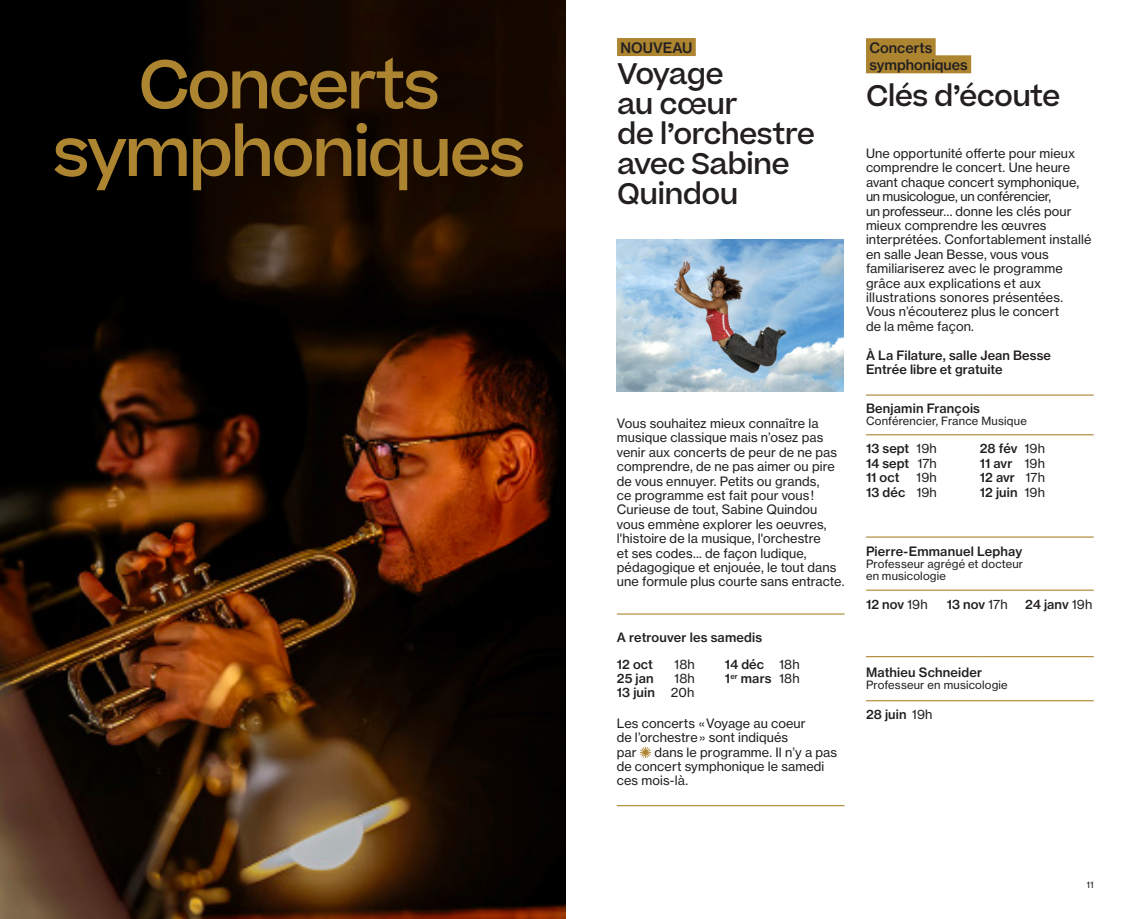
<style>
.page{position:relative;width:1132px;height:919px;background:#fff}
.page>*{position:absolute;margin:0;border:0;box-sizing:border-box;transform-origin:0 0}
.t1{font:500 66px "Beatrice";letter-spacing:-.045em;color:#ad8531}
.t2{font:500 28.5px/30px "Beatrice";letter-spacing:-.025em;color:#231f20}
.t3{font:14.25px "N Haas Grotesk TX Pro 65 Md";color:#231f20}
.t4{font:12.75px/14.4px "N Haas Grotesk TX Pro 55 Rg";letter-spacing:.005em;color:#231f20}
.t5{font:12.75px "N Haas Grotesk TX Pro 65 Md";letter-spacing:.01em;color:#231f20}
.t6{font:11.25px/12px "N Haas Grotesk TX Pro 55 Rg";letter-spacing:.015em;color:#231f20}
.t7{font:9px "N Haas Grotesk TX Pro 55 Rg";color:#231f20}
.s1{font-family:"N Haas Grotesk TX Pro 55 Rg"}
</style>
<div class="page">
<img style="left:0;top:0;width:566px;height:918px">
<hr style="left:865px;top:394px;width:114px;height:1px;background:#ad8531">
<hr style="left:979px;top:394px;width:114px;height:1px;background:#ad8531">
<hr style="left:865px;top:434px;width:114px;height:1px;background:#ad8531">
<hr style="left:979px;top:434px;width:114px;height:1px;background:#ad8531">
<hr style="left:865px;top:536px;width:228px;height:1px;background:#ad8531">
<hr style="left:865px;top:589px;width:228px;height:1px;background:#ad8531">
<hr style="left:865px;top:656px;width:114px;height:1px;background:#ad8531">
<hr style="left:979px;top:656px;width:114px;height:1px;background:#ad8531">
<hr style="left:865px;top:700px;width:114px;height:1px;background:#ad8531">
<hr style="left:979px;top:700px;width:114px;height:1px;background:#ad8531">
<div style="left:865px;top:38px;width:70px;height:18px;background:#ad8531"></div>
<div style="left:865px;top:55px;width:105px;height:18px;background:#ad8531"></div>
<hr style="left:616px;top:613px;width:228px;height:1px;background:#ad8531">
<hr style="left:616px;top:805px;width:228px;height:1px;background:#ad8531">
<svg style="left:639px;top:746px;width:12px;height:12px"></svg>
<img style="left:616px;top:240px;width:227px;height:151px">
<div style="left:617px;top:38px;width:78px;height:18px;background:#ad8531"></div>
<p class="t1" style="left:138px;top:41px;width:304px">Concerts</p>
<p class="t1" style="left:53px;top:108px;width:474px">symphoniques</p>
<p class="t3" style="left:620px;top:39px;width:73px">NOUVEAU</p>
<p class="t2" style="left:617px;top:59px;width:108px">Voyage</p>
<p class="t2" style="left:617px;top:89px;width:122px">au cœur</p>
<p class="t2" style="left:617px;top:119px;width:199px">de l’orchestre</p>
<p class="t2" style="left:617px;top:149px;width:174px">avec Sabine<br>Quindou</p>
<p class="t4" style="left:616px;top:416px;width:222px">Vous souhaitez mieux connaître la musique classique mais n’osez pas venir aux concerts de peur de ne pas comprendre, de ne pas aimer ou pire de vous ennuyer. Petits ou grands,</p>
<p class="t4" style="left:616px;top:488px;width:199px">ce programme est fait pour vous !</p>
<p class="t4" style="left:616px;top:502px;width:229px">Curieuse de tout, Sabine Quindou vous emmène explorer les oeuvres, l'histoire de la musique, l'orchestre<br>et ses codes... de façon ludique, pédagogique et enjouée, le tout dans une formule plus courte sans entracte.</p>
<p class="t5" style="left:616px;top:629px;width:147px">A retrouver les samedis</p>
<p class="t5" style="left:616px;top:656px;width:37px">12 oct</p>
<p class="t4" style="left:674px;top:656px;width:22px">18h</p>
<p class="t5" style="left:724px;top:656px;width:76px">14 déc <span class="s1">18h</span></p>
<p class="t5" style="left:616px;top:670px;width:38px">25 jan</p>
<p class="t4" style="left:674px;top:671px;width:22px">18h</p>
<p class="t5" style="left:724px;top:670px;width:76px">1<sup>er</sup> mars <span class="s1">18h</span></p>
<p class="t5" style="left:616px;top:684px;width:39px">13 juin</p>
<p class="t4" style="left:670px;top:685px;width:25px">20h</p>
<p class="t4" style="left:616px;top:715px;width:190px">Les concerts « Voyage au coeur de l’orchestre » sont indiqués</p>
<p class="t4" style="left:616px;top:744px;width:21px">par</p>
<p class="t4" style="left:616px;top:744px;width:222px;text-indent:38px">dans le programme. Il n’y a pas de concert symphonique le samedi ces mois-là.</p>
<p class="t3" style="left:869px;top:39px;width:64px">Concerts</p>
<p class="t3" style="left:869px;top:56px;width:100px">symphoniques</p>
<p class="t2" style="left:865px;top:80px;width:196px">Clés d’écoute</p>
<p class="t4" style="left:865px;top:146px;width:227px">Une opportunité offerte pour mieux comprendre le concert. Une heure avant chaque concert symphonique, un musicologue, un conférencier,<br>un professeur… donne les clés pour mieux comprendre les œuvres interprétées. Confortablement installé en salle Jean Besse, vous vous familiariserez avec le programme grâce aux explications et aux illustrations sonores présentées.<br>Vous n’écouterez plus le concert<br>de la même façon.</p>
<p class="t5" style="left:865px;top:347px;width:186px">À La Filature, salle Jean Besse</p>
<p class="t5" style="left:865px;top:361px;width:138px">Entrée libre et gratuite</p>
<p class="t5" style="left:865px;top:400px;width:115px">Benjamin François</p>
<p class="t6" style="left:865px;top:415px;width:162px">Conférencier, France Musique</p>
<p class="t5" style="left:865px;top:440px;width:72px">13 sept <span class="s1">19h</span></p>
<p class="t5" style="left:865px;top:455px;width:72px">14 sept <span class="s1">17h</span></p>
<p class="t5" style="left:865px;top:469px;width:35px">11 oct</p>
<p class="t4" style="left:916px;top:470px;width:22px">19h</p>
<p class="t5" style="left:865px;top:484px;width:72px">13 déc <span class="s1">19h</span></p>
<p class="t5" style="left:979px;top:440px;width:67px">28 fév <span class="s1">19h</span></p>
<p class="t5" style="left:979px;top:455px;width:67px">11 avr <span class="s1">19h</span></p>
<p class="t5" style="left:979px;top:469px;width:67px">12 avr <span class="s1">17h</span></p>
<p class="t5" style="left:979px;top:484px;width:67px">12 juin <span class="s1">19h</span></p>
<p class="t5" style="left:865px;top:543px;width:158px">Pierre-Emmanuel Lephay</p>
<p class="t6" style="left:865px;top:557px;width:158px">Professeur agrégé et docteur en musicologie</p>
<p class="t5" style="left:865px;top:596px;width:63px">12 nov <span class="s1">19h</span></p>
<p class="t5" style="left:946px;top:596px;width:62px">13 nov <span class="s1">17h</span></p>
<p class="t5" style="left:1024px;top:596px;width:69px">24 janv <span class="s1">19h</span></p>
<p class="t5" style="left:865px;top:664px;width:118px">Mathieu Schneider</p>
<p class="t6" style="left:865px;top:678px;width:143px">Professeur en musicologie</p>
<p class="t5" style="left:865px;top:706px;width:68px">28 juin <span class="s1">19h</span></p>
<p class="t7" style="left:1085px;top:878px;width:9px">11</p>
</div>
